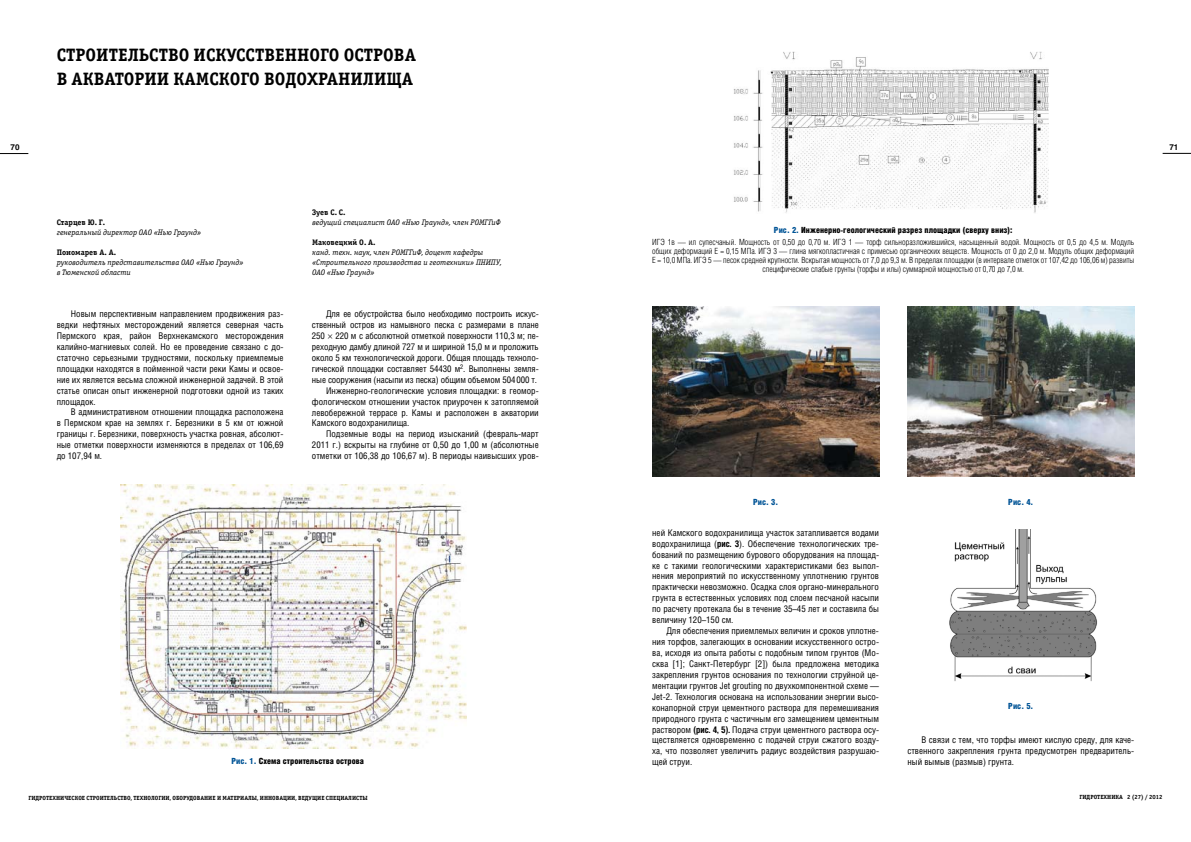
<style>
.page{position:relative;width:1191px;height:842px;background:#fff}
.page>*{position:absolute;margin:0;border:0;box-sizing:border-box;transform-origin:0 0}
.t1{font:700 18px "Officina Serif C";color:#000}
.t2{font:9.2px/10.9px "Helios Cond";color:#000;text-align:justify}
.t3{font:300 8.5px/9px "Helios Cond";color:#000;text-align:center}
.t4{font:900 8.5px "Helios Cond";color:#000}
.t5{font:900 8.5px "Helios Cond";color:#005496}
.t6{font:italic 8px/10px "Officina Serif C";color:#000}
.t7{font:700 8px "Officina Serif C";color:#000}
.t8{font:700 8px "Helios";color:#000}
.t9{font:700 6px "Officina Serif C";color:#000}
.s1{font-weight:900;color:#005496}
.s2{font-weight:900}
.s3{font-weight:700}
.s4{color:#005496}
</style>
<div class="page">
<svg style="left:0;top:153px;width:28px;height:1px"></svg>
<svg style="left:1162px;top:153px;width:29px;height:1px"></svg>
<img style="left:121px;top:484px;width:346px;height:265px">
<img style="left:733px;top:51px;width:316px;height:162px">
<img style="left:949px;top:529px;width:149px;height:152px">
<img style="left:652px;top:307px;width:227px;height:170px">
<img style="left:907px;top:306px;width:227px;height:171px">
<h1 class="t1" style="left:57px;top:45px;width:12px">СТРОИТЕЛЬСТВО</h1>
<h1 class="t1" style="left:194px;top:45px;width:12px">ИСКУССТВЕННОГО</h1>
<h1 class="t1" style="left:344px;top:45px;width:12px">ОСТРОВА</h1>
<h1 class="t1" style="left:57px;top:69px;width:27px">В АКВАТОРИИ</h1>
<h1 class="t1" style="left:173px;top:69px;width:12px">КАМСКОГО</h1>
<h1 class="t1" style="left:264px;top:69px;width:13px">ВОДОХРАНИЛИЩА</h1>
<p class="t8" style="left:11px;top:143px;width:10px">70</p>
<p class="t8" style="left:1169px;top:143px;width:10px">71</p>
<p class="t7" style="left:57px;top:218px;width:50px">Старцев Ю. Г.</p>
<p class="t6" style="left:57px;top:227px;width:146px">генеральный директор ОАО «Нью Граунд»</p>
<p class="t7" style="left:57px;top:248px;width:61px">Пономарев А. А.</p>
<p class="t6" style="left:57px;top:257px;width:188px">руководитель представительства ОАО «Нью Граунд» в Тюменской области</p>
<p class="t2" style="left:57px;top:308px;width:228px;text-indent:14px">Новым перспективным направлением продвижения раз&shy;ведки нефтяных месторождений является северная часть Пермского края, район Верхнекамского месторождения калийно-магниевых солей. Но ее проведение связано с до&shy;статочно серьезными трудностями, поскольку приемлемые площадки находятся в пойменной части реки Камы и освое&shy;ние их является весьма сложной инженерной задачей. В этой статье описан опыт инженерной подготовки одной из таких площадок.</p>
<p class="t2" style="left:57px;top:407px;width:228px;text-indent:14px">В административном отношении площадка расположена в Пермском крае на землях г. Березники в 5 км от южной границы г. Березники, поверхность участка ровная, абсолют&shy;ные отметки поверхности изменяются в пределах от 106,69 до 107,94 м.</p>
<p class="t7" style="left:312px;top:208px;width:35px">Зуев С. С.</p>
<p class="t6" style="left:312px;top:217px;width:190px">ведущий специалист ОАО «Нью Граунд», член РОМГГиФ</p>
<p class="t7" style="left:312px;top:238px;width:65px">Маковецкий О. А.</p>
<p class="t6" style="left:312px;top:247px;width:191px">канд. техн. наук, член РОМГГиФ, доцент кафедры «Строительного производства и геотехники» ПНИПУ,<br>ОАО «Нью Граунд»</p>
<p class="t2" style="left:326px;top:308px;width:214px">Для ее обустройства было необходимо построить искус-</p>
<p class="t2" style="left:312px;top:319px;width:228px">ственный остров из намывного песка с размерами в плане</p>
<p class="t2" style="left:312px;top:330px;width:228px">250 220 м с абсолютной отметкой поверхности 110,3 м; пе-</p>
<p class="t2" style="left:312px;top:341px;width:228px">реходную дамбу длиной 727 м и шириной 15,0 м и проложить</p>
<p class="t2" style="left:312px;top:352px;width:228px">около 5 км технологической дороги. Общая площадь техноло-</p>
<p class="t2" style="left:312px;top:363px;width:228px">гической площадки составляет 54430 м<sup>2</sup>. Выполнены земля-</p>
<p class="t2" style="left:312px;top:374px;width:227px">ные сооружения (насыпи из песка) общим объемом 504000 т.</p>
<p class="t2" style="left:326px;top:385px;width:214px">Инженерно-геологические условия площадки: в геомор-</p>
<p class="t2" style="left:312px;top:396px;width:228px">фологическом отношении участок приурочен к затопляемой</p>
<p class="t2" style="left:312px;top:407px;width:228px">левобережной террасе р. Камы и расположен в акватории</p>
<p class="t2" style="left:312px;top:417px;width:99px">Камского водохранилища.</p>
<p class="t2" style="left:326px;top:428px;width:214px">Подземные воды на период изысканий (февраль-март</p>
<p class="t2" style="left:312px;top:439px;width:228px">2011 г.) вскрыты на глубине от 0,50 до 1,00 м (абсолютные</p>
<p class="t2" style="left:312px;top:450px;width:228px">отметки от 106,38 до 106,67 м). В периоды наивысших уров-</p>
<p class="t3" style="left:652px;top:224px;width:483px;line-height:11.8px"><span class="s1">Рис. 2.</span> <span class="s2">Инженерно-геологический разрез площадки (сверху вниз):<br></span>ИГЭ 1в — ил супесчаный. Мощность от 0,50 до 0,70 м. ИГЭ 1 — торф сильноразложившийся, насыщенный водой. Мощность от 0,5 до 4,5 м. Модуль</p>
<p class="t3" style="left:652px;top:246px;width:483px">общих деформаций Е = 0,15 МПа. ИГЭ 3 — глина мягкопластичная с примесью органических веществ. Мощность от 0 до 2,0 м. Модуль общих деформаций<br>Е = 10,0 МПа. ИГЭ 5 — песок средней крупности. Вскрытая мощность от 7,0 до 9,3 м. В пределах площадки (в интервале отметок от 107,42 до 106,06 м) развиты специфические слабые грунты (торфы и илы) суммарной мощностью от 0,70 до 7,0 м.</p>
<p class="t5" style="left:753px;top:497px;width:27px">Рис. 3.</p>
<p class="t5" style="left:1008px;top:497px;width:27px">Рис. 4.</p>
<p class="t2" style="left:652px;top:527px;width:228px">ней Камского водохранилища участок затапливается водами водохранилища (<span class="s3">рис. 3</span>). Обеспечение технологических тре&shy;бований по размещению бурового оборудования на площад&shy;ке с такими геологическими характеристиками без выпол&shy;нения мероприятий по искусственному уплотнению грунтов практически невозможно. Осадка слоя органо-минерального грунта в естественных условиях под слоем песчаной насыпи по расчету протекала бы в течение 35–45 лет и составила бы величину 120–150 см.</p>
<p class="t2" style="left:652px;top:625px;width:228px;text-indent:14px">Для обеспечения приемлемых величин и сроков уплотне&shy;ния торфов, залегающих в основании искусственного остро&shy;ва, исходя из опыта работы с подобным типом грунтов (Мо&shy;сква [1]; Санкт-Петербург [2]) была предложена методика закрепления грунтов основания по технологии струйной це&shy;ментации грунтов Jet grouting по двухкомпонентной схеме — Jet-2. Технология основана на использовании энергии высо&shy;конапорной струи цементного раствора для перемешивания природного грунта с частичным его замещением цементным раствором <span class="s3">(рис. 4, 5).</span> Подача струи цементного раствора осу&shy;ществляется одновременно с подачей струи сжатого возду&shy;ха, что позволяет увеличить радиус воздействия разрушаю&shy;щей струи.</p>
<p class="t5" style="left:1008px;top:701px;width:27px">Рис. 5.</p>
<p class="t2" style="left:907px;top:734px;width:228px;text-align:right">В связи с тем, что торфы имеют кислую среду, для каче&shy;ственного закрепления грунта предусмотрен предваритель-</p>
<p class="t4" style="left:231px;top:756px;width:134px"><span class="s4">Рис. 1.</span> Схема строительства острова</p>
<p class="t2" style="left:907px;top:756px;width:108px">ный вымыв (размыв) грунта.</p>
<p class="t9" style="left:28px;top:795px;width:341px">гидротехническое строительство, технологии, оборудование и материалы, инновации, ведущие специалисты</p>
<p class="t9" style="left:1079px;top:793px;width:85px">гидротехника 2 (27) / 2012</p>
</div>
